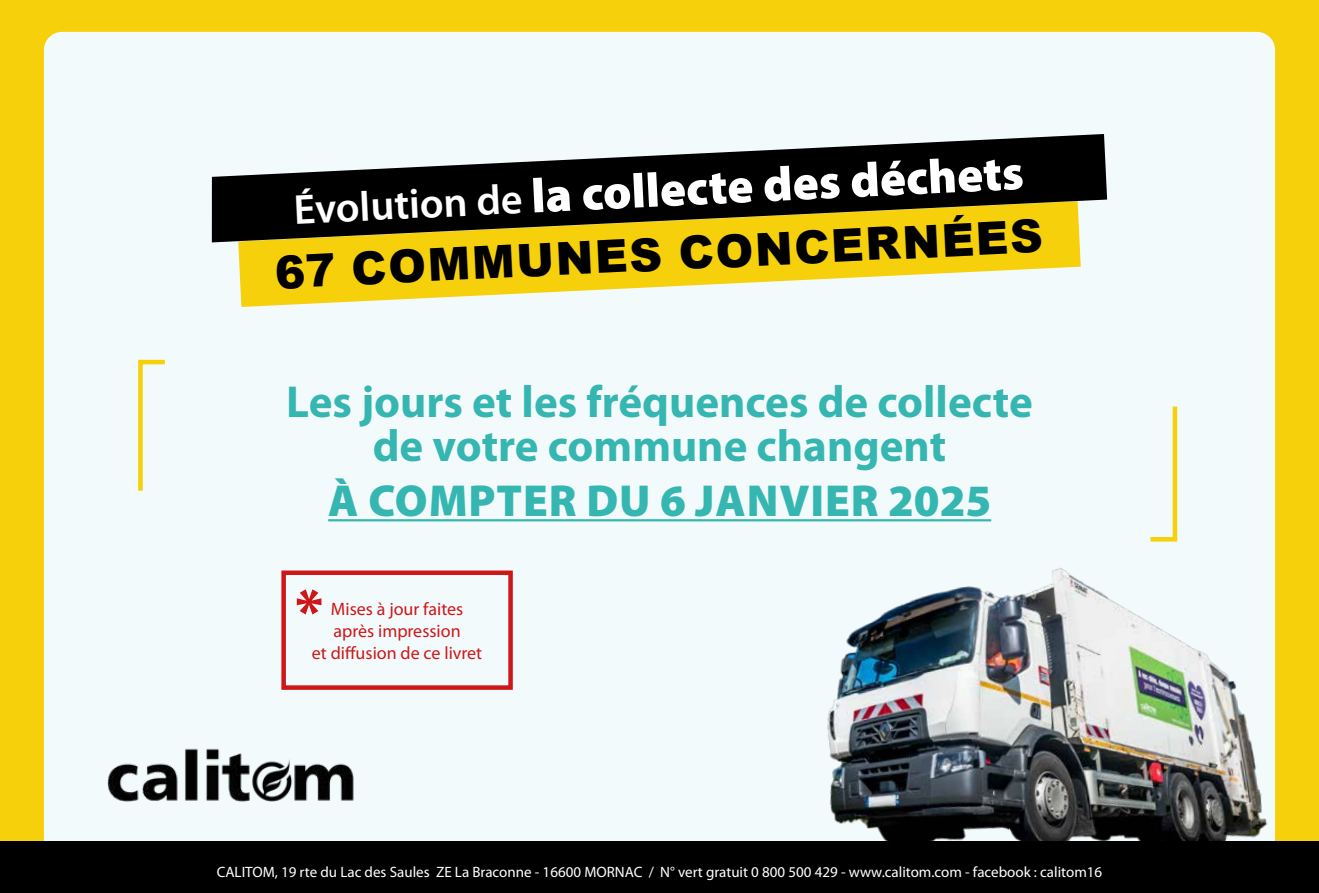
<style>
.page{position:relative;width:1319px;height:893px;background:#fff}
.page>*{position:absolute;margin:0;border:0;box-sizing:border-box;transform-origin:0 0}
.t1{font:900 60px "Myriad Pro";color:#cd1719}
.t2{font:900 48.6px "Myriad Pro";color:#fff}
.t3{font:900 45.3px "Arial";color:#000}
.t4{font:700 45px/44.1px "Myriad Pro";color:#36b6b1;text-align:center}
.t5{font:900 45px "Myriad Pro";letter-spacing:.02em;color:#36b6b1}
.t6{font:18px/21.6px "Myriad Pro";color:#cd1719;text-align:center}
.t7{font:15px "Myriad Pro";color:#fff}
.s1{font-weight:600;font-size:42.15px}
</style>
<div class="page">
<div style="left:0;top:0;width:1318px;height:893px;background:#f6d10b"></div>
<div style="left:44px;top:32px;width:1230px;height:841px;background:#f3fafb;border-radius:18px"></div>
<img style="left:107px;top:748px;width:247px;height:54px">
<svg style="left:238px;top:242px;width:842px;height:65px;fill:#f6d10b"></svg>
<hr style="left:328px;top:519px;width:663px;height:2px;background:#36b6b1">
<img style="left:827px;top:529px;width:448px;height:312px">
<div style="left:0;top:841px;width:1318px;height:52px;background:#000"></div>
<svg style="left:138px;top:359px;width:27px;height:132px"></svg>
<svg style="left:1145px;top:406px;width:34px;height:138px"></svg>
<svg style="left:212px;top:134px;width:894px;height:108px;fill:#000"></svg>
<div style="left:281px;top:570px;width:231px;height:120px;border:4px solid #cd1719"></div>
<h2 class="t2" style="left:292px;top:177px;width:732px;rotate:-3deg"><span class="s1">Évolution de</span> la collecte des déchets</h2>
<h3 class="t3" style="left:273px;top:241px;width:770px;rotate:-3deg">67 COMMUNES CONCERNÉES</h3>
<h3 class="t4" style="left:286px;top:379px;width:748px">Les jours et les fréquences de collecte de votre commune changent</h3>
<h3 class="t5" style="left:328px;top:471px;width:664px">À COMPTER DU 6 JANVIER 2025</h3>
<h1 class="t1" style="left:295px;top:570px;width:30px">*</h1>
<p class="t6" style="left:312px;top:598px;width:172px">Mises à jour faites après impression<br>et diffusion de ce livret</p>
<p class="t7" style="left:217px;top:863px;width:887px">CALITOM, 19 rte du Lac des Saules ZE La Braconne - 16600 MORNAC / N° vert gratuit 0 800 500 429 - www.calitom.com - facebook : calitom16</p>
</div>
